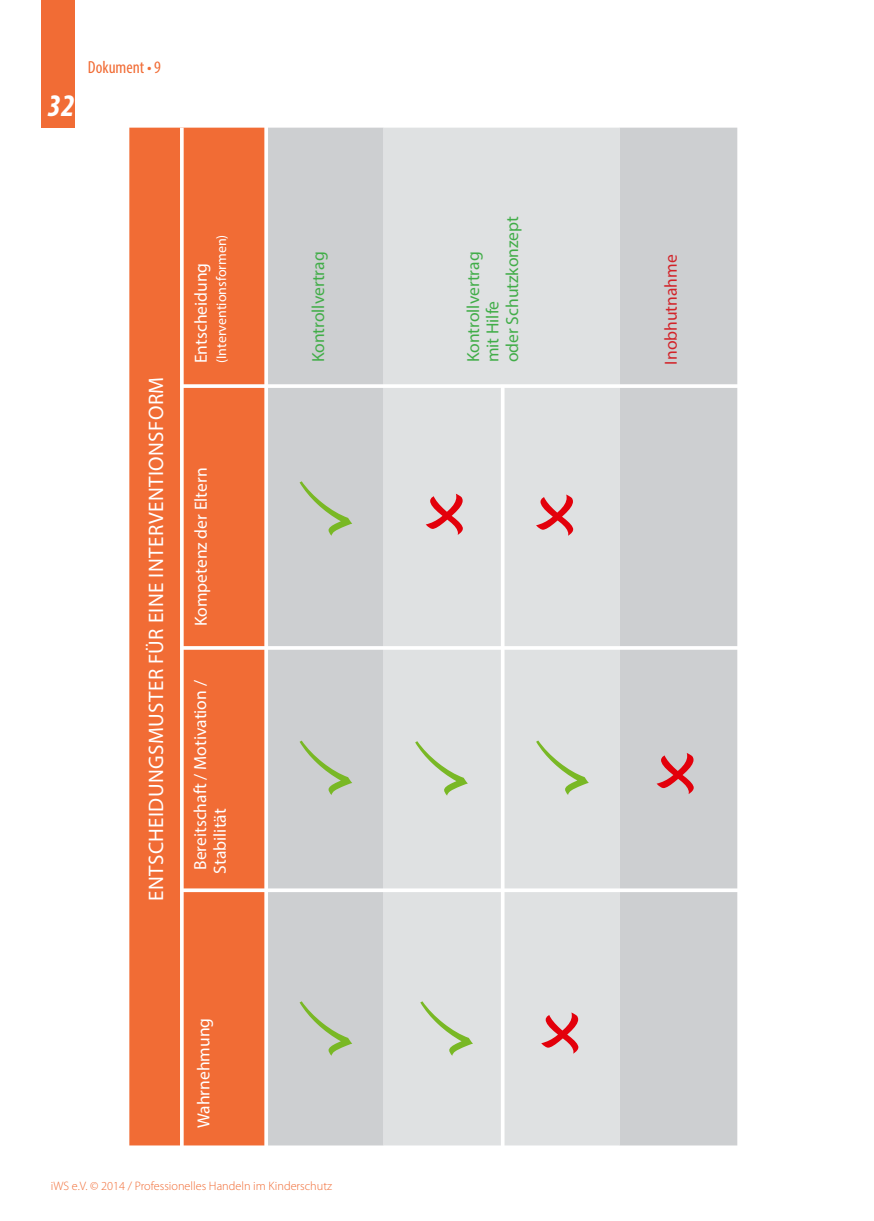
<style>
.page{position:relative;width:874px;height:1221px;background:#fff}
.page>*{position:absolute;margin:0;border:0;box-sizing:border-box;transform-origin:0 0}
.t1{font:italic 700 condensed 31.5px "Myriad Pro";color:#fff}
.t2{font:21px "Myriad Pro";letter-spacing:.02em;color:#fff}
.t3{font:17.5px/19.6px "Myriad Pro";color:#fff}
.t4{font:17.5px/19.6px "Myriad Pro";color:#41ad48}
.t5{font:17.5px "Myriad Pro";color:#d22329}
.t6{font:condensed 17.5px "Myriad Pro";color:#f16c35}
.t7{font:14px "Myriad Pro";color:#fff}
.t8{font:300 12.25px "Myriad Pro";color:#f16c35}
</style>
<div class="page">
<div style="left:42px;top:0;width:33px;height:128px;background:#f16c35"></div>
<svg style="left:129px;top:128px;width:135px;height:1017px;background:#f1723d"></svg>
<div style="left:268px;top:128px;width:469px;height:1017px;background:#cdcfd1"></div>
<div style="left:383px;top:128px;width:236px;height:1017px;background:#dfe1e2"></div>
<hr style="left:180px;top:128px;width:3px;height:1022px;background:#fff">
<svg style="left:264px;top:127px;width:1px;height:1019px"></svg>
<svg style="left:500px;top:388px;width:4px;height:758px"></svg>
<svg style="left:183px;top:384px;width:554px;height:4px"></svg>
<hr style="left:182px;top:646px;width:558px;height:3px;background:#fff">
<svg style="left:183px;top:888px;width:554px;height:4px"></svg>
<div style="left:655px;top:752px;width:38px;height:42px;background:#cdcfd1"></div>
<div style="left:298px;top:1001px;width:54px;height:54px;background:#cdcfd1"></div>
<div style="left:419px;top:1001px;width:53px;height:54px;background:#dfe1e2"></div>
<div style="left:298px;top:740px;width:54px;height:55px;background:#cdcfd1"></div>
<div style="left:414px;top:741px;width:53px;height:54px;background:#dfe1e2"></div>
<div style="left:535px;top:740px;width:53px;height:55px;background:#dfe1e2"></div>
<div style="left:298px;top:481px;width:54px;height:55px;background:#cdcfd1"></div>
<div style="left:425px;top:493px;width:37px;height:42px;background:#dfe1e2"></div>
<div style="left:535px;top:494px;width:38px;height:41px;background:#dfe1e2"></div>
<div style="left:540px;top:1012px;width:38px;height:41px;background:#dfe1e2"></div>
<h1 class="t1" style="left:47px;top:86px;width:29px">32</h1>
<p class="t6" style="left:88px;top:57px;width:75px">Dokument • 9</p>
<p class="t2" style="left:143px;top:900px;width:525px;rotate:-90deg">ENTSCHEIDUNGSMUSTER FÜR EINE INTERVENTIONSFORM</p>
<p class="t7" style="left:213px;top:363px;width:130px;rotate:-90deg">(Interventionsformen)</p>
<p class="t3" style="left:191px;top:363px;width:102px;rotate:-90deg">Entscheidung</p>
<p class="t3" style="left:191px;top:626px;width:160px;rotate:-90deg">Kompetenz der Eltern</p>
<p class="t3" style="left:190px;top:873px;width:195px;rotate:-90deg">Bereitschaft / Motivation /<br>Stabilität</p>
<p class="t3" style="left:193px;top:1127px;width:112px;rotate:-90deg">Wahrnehmung</p>
<p class="t4" style="left:308px;top:362px;width:112px;rotate:-90deg">Kontrollvertrag</p>
<p class="t8" style="left:51px;top:1178px;width:283px">iWS e.V. © 2014 / Professionelles Handeln im Kinderschutz</p>
<p class="t4" style="left:463px;top:362px;width:148px;rotate:-90deg">Kontrollvertrag<br>mit Hilfe<br>oder Schutzkonzept</p>
<p class="t5" style="left:660px;top:364px;width:112px;rotate:-90deg">Inobhutnahme</p>
</div>
